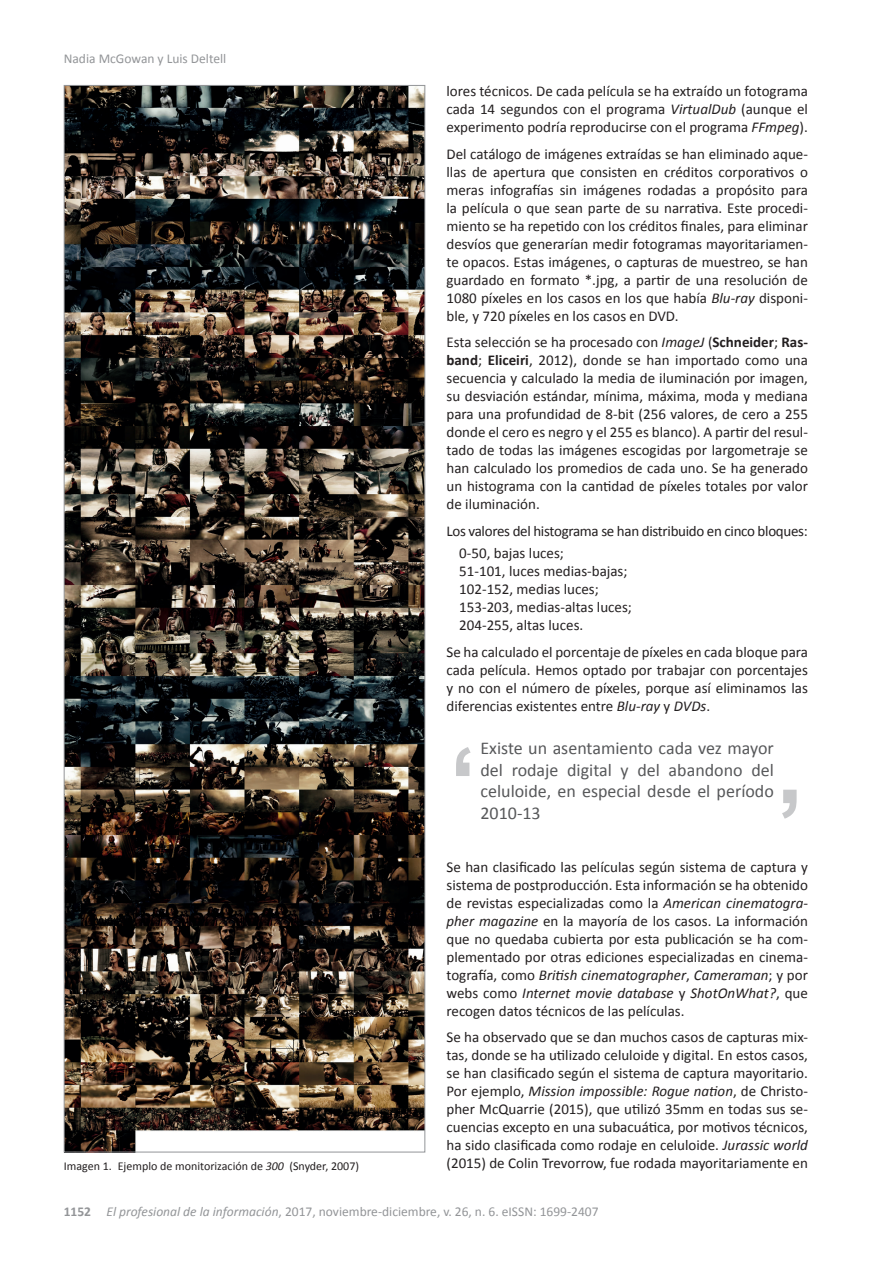
<style>
.page{position:relative;width:893px;height:1263px;background:#fff}
.page>*{position:absolute;margin:0;border:0;box-sizing:border-box;transform-origin:0 0}
.t1{font:18px/21.6px "Calibri";color:#57585a;text-align:justify}
.t2{font:15px/18px "Calibri";color:#231f20;text-align:justify}
.t3{font:15px/22.2px "Calibri";letter-spacing:-.02em;color:#231f20}
.t4{font:13.5px "Calibri";color:#939598}
.t5{font:12px "Calibri";color:#231f20}
.s1{font-style:italic}
.s2{font-weight:700}
</style>
<div class="page">
<img style="left:66px;top:87px;width:357px;height:1063px">
<svg style="left:782px;top:790px;width:15px;height:29px"></svg>
<svg style="left:456px;top:747px;width:15px;height:29px"></svg>
<p class="t4" style="left:64px;top:50px;width:164px">Nadia McGowan y Luis Deltell</p>
<p class="t5" style="left:64px;top:1158px;width:297px">Imagen 1. Ejemplo de monitorización de <span class="s1">300</span> (Snyder, 2007)</p>
<p class="t2" style="left:446px;top:82px;width:363px">lores técnicos. De cada película se ha extraído un fotograma cada 14 segundos con el programa <span class="s1">VirtualDub</span> (aunque el experimento podría reproducirse con el programa <span class="s1">FFmpeg</span>).</p>
<p class="t2" style="left:446px;top:145px;width:363px">Del catálogo de imágenes extraídas se han eliminado aque&shy;llas de apertura que consisten en créditos corporativos o meras infografías sin imágenes rodadas a propósito para la película o que sean parte de su narrativa. Este procedi&shy;miento se ha repetido con los créditos finales, para eliminar desvíos que generarían medir fotogramas mayoritariamen&shy;te opacos. Estas imágenes, o capturas de muestreo, se han guardado en formato *.jpg, a partir de una resolución de 1080 píxeles en los casos en los que había <span class="s1">Blu-ray</span> disponi&shy;ble, y 720 píxeles en los casos en DVD.</p>
<p class="t2" style="left:446px;top:333px;width:363px">Esta selección se ha procesado con <span class="s1">ImageJ</span> (<span class="s2">Schneider</span>; <span class="s2">Ras&shy;band</span>; <span class="s2">Eliceiri</span>, 2012), donde se han importado como una secuencia y calculado la media de iluminación por imagen, su desviación estándar, mínima, máxima, moda y mediana para una profundidad de 8-bit (256 valores, de cero a 255 donde el cero es negro y el 255 es blanco). A partir del resul&shy;tado de todas las imágenes escogidas por largometraje se han calculado los promedios de cada uno. Se ha generado un histograma con la cantidad de píxeles totales por valor de iluminación.</p>
<p class="t3" style="left:459px;top:520px;width:350px;text-indent:-13px">Los valores del histograma se han distribuido en cinco bloques:<br>0-50, bajas luces;</p>
<p class="t2" style="left:459px;top:562px;width:174px;text-align:left">51-101, luces medias-bajas;<br>102-152, medias luces;<br>153-203, medias-altas luces;<br>204-255, altas luces.</p>
<p class="t2" style="left:446px;top:643px;width:363px">Se ha calculado el porcentaje de píxeles en cada bloque para cada película. Hemos optado por trabajar con porcentajes y no con el número de píxeles, porque así eliminamos las diferencias existentes entre <span class="s1">Blu-ray</span> y <span class="s1">DVDs</span>.</p>
<p class="t1" style="left:480px;top:737px;width:295px">Existe un asentamiento cada vez mayor del rodaje digital y del abandono del celuloide, en especial desde el período 2010-13</p>
<p class="t2" style="left:446px;top:858px;width:363px">Se han clasificado las películas según sistema de captura y sistema de postproducción. Esta información se ha obtenido de revistas especializadas como la <span class="s1">American cinematogra&shy;pher magazine</span> en la mayoría de los casos. La información que no quedaba cubierta por esta publicación se ha com&shy;plementado por otras ediciones especializadas en cinema&shy;tografía, como <span class="s1">British cinematographer</span>, <span class="s1">Cameraman</span>; y por webs como <span class="s1">Internet movie database</span> y <span class="s1">ShotOnWhat?</span>, que recogen datos técnicos de las películas.</p>
<p class="t2" style="left:446px;top:1028px;width:363px">Se ha observado que se dan muchos casos de capturas mix&shy;tas, donde se ha utilizado celuloide y digital. En estos casos, se han clasificado según el sistema de captura mayoritario.<br>Por ejemplo, <span class="s1">Mission impossible: Rogue nation</span>, de Christo&shy;pher McQuarrie (2015), que utilizó 35mm en todas sus se&shy;cuencias excepto en una subacuática, por motivos técnicos, ha sido clasificada como rodaje en celuloide. <span class="s1">Jurassic world </span>(2015) de Colin Trevorrow, fue rodada mayoritariamente en</p>
<p class="t4" style="left:64px;top:1203px;width:536px"><span class="s2">1152</span> <span class="s1">El profesional de la información</span>, 2017, noviembre-diciembre, v. 26, n. 6. eISSN: 1699-2407</p>
</div>
